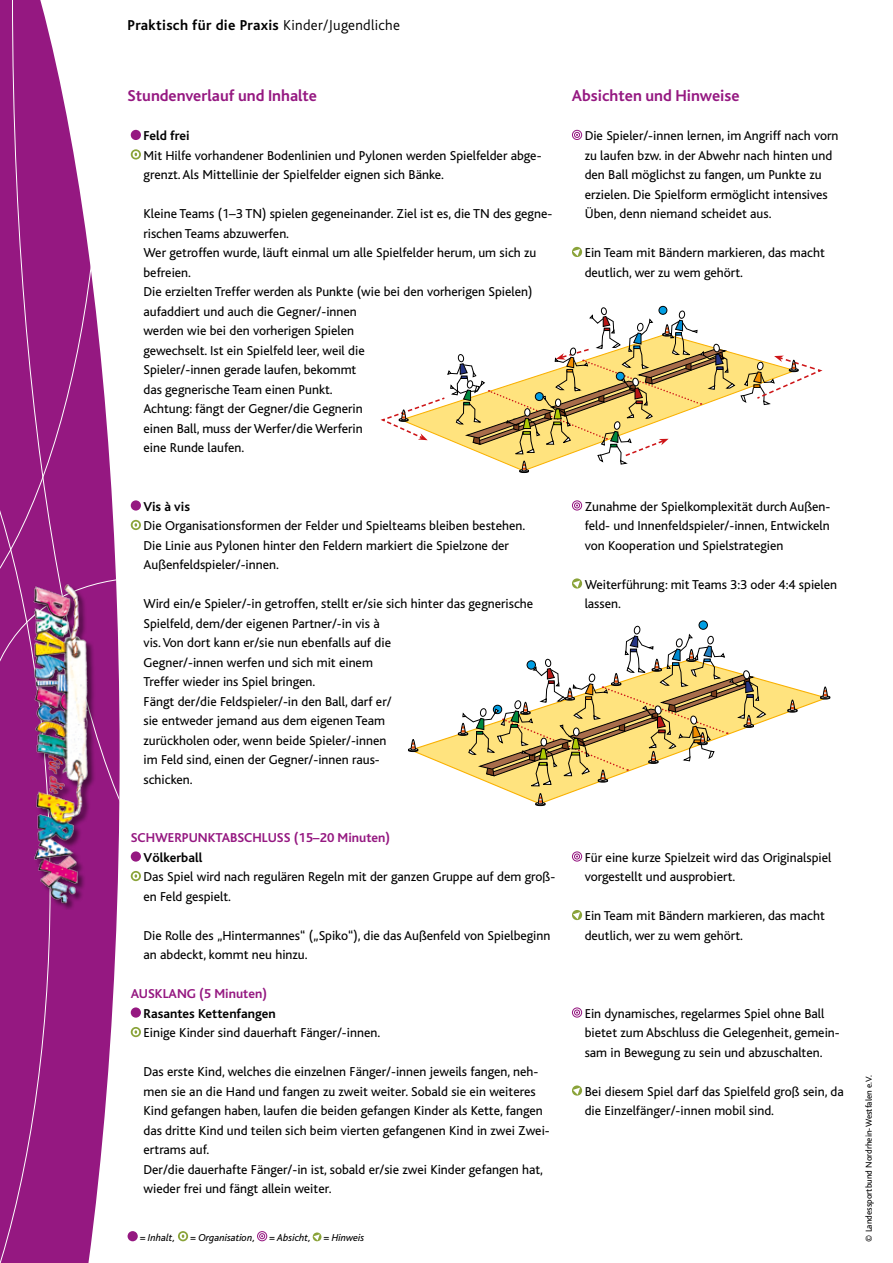
<style>
.page{position:relative;width:893px;height:1263px;background:#fff}
.page>*{position:absolute;margin:0;border:0;box-sizing:border-box;transform-origin:0 0}
.t1{font:700 16.5px "Bliss";color:#951881}
.t2{font:700 15px "Bliss";letter-spacing:.02em;color:#000}
.t3{font:13.5px/19.5px "Bliss";color:#000}
.t4{font:700 13.5px "Bliss";color:#951881}
.t5{font:700 13.5px "Bliss";color:#000}
.t6{font:italic 10.5px "Bliss";color:#000}
.t7{font:9px "Bliss";color:#000}
.s1{font-weight:300}
</style>
<div class="page">
<div style="left:131px;top:130px;width:10px;height:10px;background:#951881;border-radius:50%"></div>
<svg style="left:131px;top:149px;width:10px;height:11px"></svg>
<svg style="left:133px;top:151px;width:6px;height:7px"></svg>
<div style="left:131px;top:500px;width:10px;height:11px;background:#951881;border-radius:50%"></div>
<svg style="left:131px;top:520px;width:10px;height:10px"></svg>
<svg style="left:133px;top:522px;width:6px;height:6px"></svg>
<div style="left:131px;top:851px;width:10px;height:11px;background:#951881;border-radius:50%"></div>
<svg style="left:131px;top:871px;width:10px;height:10px"></svg>
<svg style="left:133px;top:873px;width:6px;height:6px"></svg>
<div style="left:131px;top:1007px;width:10px;height:11px;background:#951881;border-radius:50%"></div>
<svg style="left:131px;top:1027px;width:10px;height:10px"></svg>
<svg style="left:133px;top:1029px;width:6px;height:6px"></svg>
<div style="left:128px;top:1231px;width:10px;height:10px;background:#951881;border-radius:50%"></div>
<svg style="left:178px;top:1231px;width:10px;height:10px"></svg>
<svg style="left:180px;top:1233px;width:6px;height:6px"></svg>
<svg style="left:257px;top:1231px;width:10px;height:10px"></svg>
<svg style="left:312px;top:1232px;width:10px;height:10px"></svg>
<svg style="left:572px;top:130px;width:10px;height:10px"></svg>
<svg style="left:572px;top:246px;width:11px;height:11px"></svg>
<svg style="left:572px;top:500px;width:10px;height:11px"></svg>
<svg style="left:572px;top:578px;width:11px;height:11px"></svg>
<svg style="left:572px;top:851px;width:10px;height:11px"></svg>
<svg style="left:572px;top:910px;width:11px;height:11px"></svg>
<svg style="left:572px;top:1007px;width:10px;height:11px"></svg>
<svg style="left:572px;top:1085px;width:11px;height:11px"></svg>
<svg style="left:50px;top:905px;width:68px;height:358px;fill:#951881"></svg>
<svg style="left:96px;top:360px;width:23px;height:545px"></svg>
<svg style="left:96px;top:576px;width:24px;height:286px;background:#9c288a"></svg>
<svg style="left:0;top:0;width:101px;height:654px"></svg>
<div style="left:0;top:301px;width:50px;height:962px;background:#951881"></div>
<div style="left:35px;top:585px;width:61px;height:324px;background:#000;opacity:.5"></div>
<img style="left:26px;top:574px;width:62px;height:335px">
<div style="left:659px;top:306px;width:8px;height:9px;border:1px solid #000;border-radius:50%"></div>
<svg style="left:380px;top:307px;width:443px;height:166px"></svg>
<svg style="left:412px;top:680px;width:417px;height:125px"></svg>
<div style="left:699px;top:621px;width:8px;height:8px;background:#009ee3;border-radius:50%"></div>
<div style="left:699px;top:621px;width:9px;height:9px;border:1px solid #000;border-radius:50%"></div>
<svg style="left:408px;top:739px;width:10px;height:13px"></svg>
<svg style="left:535px;top:793px;width:10px;height:13px"></svg>
<svg style="left:787px;top:700px;width:10px;height:12px"></svg>
<svg style="left:820px;top:687px;width:10px;height:12px"></svg>
<svg style="left:458px;top:625px;width:309px;height:162px"></svg>
<p class="t2" style="left:128px;top:18px;width:274px">Praktisch für die Praxis <span class="s1">Kinder/Jugendliche</span></p>
<p class="t1" style="left:128px;top:87px;width:191px">Stundenverlauf und Inhalte</p>
<p class="t1" style="left:572px;top:87px;width:169px">Absichten und Hinweise</p>
<p class="t5" style="left:143px;top:129px;width:48px">Feld frei</p>
<p class="t3" style="left:143px;top:146px;width:400px">Mit Hilfe vorhandener Bodenlinien und Pylonen werden Spielfelder abge&shy;grenzt. Als Mittellinie der Spielfelder eignen sich Bänke.</p>
<p class="t3" style="left:143px;top:204px;width:410px">Kleine Teams (1–3 TN) spielen gegeneinander. Ziel ist es, die TN des gegne&shy;rischen Teams abzuwerfen.<br>Wer getroffen wurde, läuft einmal um alle Spielfelder herum, um sich zu befreien.<br>Die erzielten Treffer werden als Punkte (wie bei den vorherigen Spielen) aufaddiert und auch die Gegner/-innen<br>werden wie bei den vorherigen Spielen<br>gewechselt. Ist ein Spielfeld leer, weil die<br>Spieler/-innen gerade laufen, bekommt<br>das gegnerische Team einen Punkt.<br>Achtung: fängt der Gegner/die Gegnerin<br>einen Ball, muss der Werfer/die Werferin<br>eine Runde laufen.</p>
<p class="t5" style="left:143px;top:499px;width:48px">Vis à vis</p>
<p class="t3" style="left:143px;top:516px;width:383px">Die Organisationsformen der Felder und Spielteams bleiben bestehen.<br>Die Linie aus Pylonen hinter den Feldern markiert die Spielzone der<br>Außenfeldspieler/-innen.</p>
<p class="t3" style="left:143px;top:594px;width:391px">Wird ein/e Spieler/-in getroffen, stellt er/sie sich hinter das gegnerische Spielfeld, dem/der eigenen Partner/-in vis à<br>vis. Von dort kann er/sie nun ebenfalls auf die<br>Gegner/-innen werfen und sich mit einem<br>Treffer wieder ins Spiel bringen.<br>Fängt der/die Feldspieler/-in den Ball, darf er/<br>sie entweder jemand aus dem eigenen Team<br>zurückholen oder, wenn beide Spieler/-innen<br>im Feld sind, einen der Gegner/-innen raus-<br>schicken.</p>
<p class="t4" style="left:131px;top:831px;width:261px">SCHWERPUN KTABSCHLUSS (15–20 Minuten)</p>
<p class="t5" style="left:143px;top:850px;width:60px">Völkerball</p>
<p class="t3" style="left:143px;top:867px;width:413px">Das Spiel wird nach regulären Regeln mit der ganzen Gruppe auf dem groß&shy;en Feld gespielt.</p>
<p class="t3" style="left:143px;top:926px;width:408px">Die Rolle des „Hintermannes“ („Spiko“), die das Außenfeld von Spielbeginn an abdeckt, kommt neu hinzu.</p>
<p class="t4" style="left:131px;top:987px;width:138px">AUSKLANG (5 Minuten)</p>
<p class="t5" style="left:143px;top:1006px;width:134px">Rasantes Kettenfangen</p>
<p class="t3" style="left:143px;top:1023px;width:238px">Einige Kinder sind dauerhaft Fänger/-innen.</p>
<p class="t3" style="left:143px;top:1062px;width:408px">Das erste Kind, welches die einzelnen Fänger/-innen jeweils fangen, neh&shy;men sie an die Hand und fangen zu zweit weiter. Sobald sie ein weiteres Kind gefangen haben, laufen die beiden gefangen Kinder als Kette, fangen das dritte Kind und teilen sich beim vierten gefangenen Kind in zwei Zwei&shy;ertrams auf.<br>Der/die dauerhafte Fänger/-in ist, sobald er/sie zwei Kinder gefangen hat, wieder frei und fängt allein weiter.</p>
<p class="t6" style="left:140px;top:1232px;width:37px">= Inhalt,</p>
<p class="t6" style="left:190px;top:1232px;width:67px">= Organisation,</p>
<p class="t6" style="left:269px;top:1232px;width:96px">= Absicht, = Hinweis</p>
<p class="t3" style="left:585px;top:126px;width:255px">Die Spieler/-innen lernen, im Angriff nach vorn zu laufen bzw. in der Abwehr nach hinten und den Ball möglichst zu fangen, um Punkte zu erzielen. Die Spielform ermöglicht intensives Üben, denn niemand scheidet aus.</p>
<p class="t3" style="left:585px;top:243px;width:242px">Ein Team mit Bändern markieren, das macht deutlich, wer zu wem gehört.</p>
<p class="t3" style="left:585px;top:497px;width:247px;text-align:justify">Zunahme der Spielkomplexität durch Außen&shy;feld- und Innenfeldspieler/-innen, Entwickeln von Kooperation und Spielstrategien</p>
<p class="t3" style="left:585px;top:575px;width:254px">Weiterführung: mit Teams 3:3 oder 4:4 spielen lassen.</p>
<p class="t3" style="left:585px;top:848px;width:248px">Für eine kurze Spielzeit wird das Originalspiel vorgestellt und ausprobiert.</p>
<p class="t3" style="left:585px;top:906px;width:242px">Ein Team mit Bändern markieren, das macht deutlich, wer zu wem gehört.</p>
<p class="t3" style="left:585px;top:1004px;width:257px">Ein dynamisches, regelarmes Spiel ohne Ball bietet zum Abschluss die Gelegenheit, gemein&shy;sam in Bewegung zu sein und abzuschalten.</p>
<p class="t3" style="left:585px;top:1082px;width:260px">Bei diesem Spiel darf das Spielfeld groß sein, da die Einzelfänger/-innen mobil sind.</p>
<p class="t7" style="left:864px;top:1242px;width:168px;rotate:-90deg">© Landessportbund Nordrhein-Westfalen e.V.</p>
</div>
